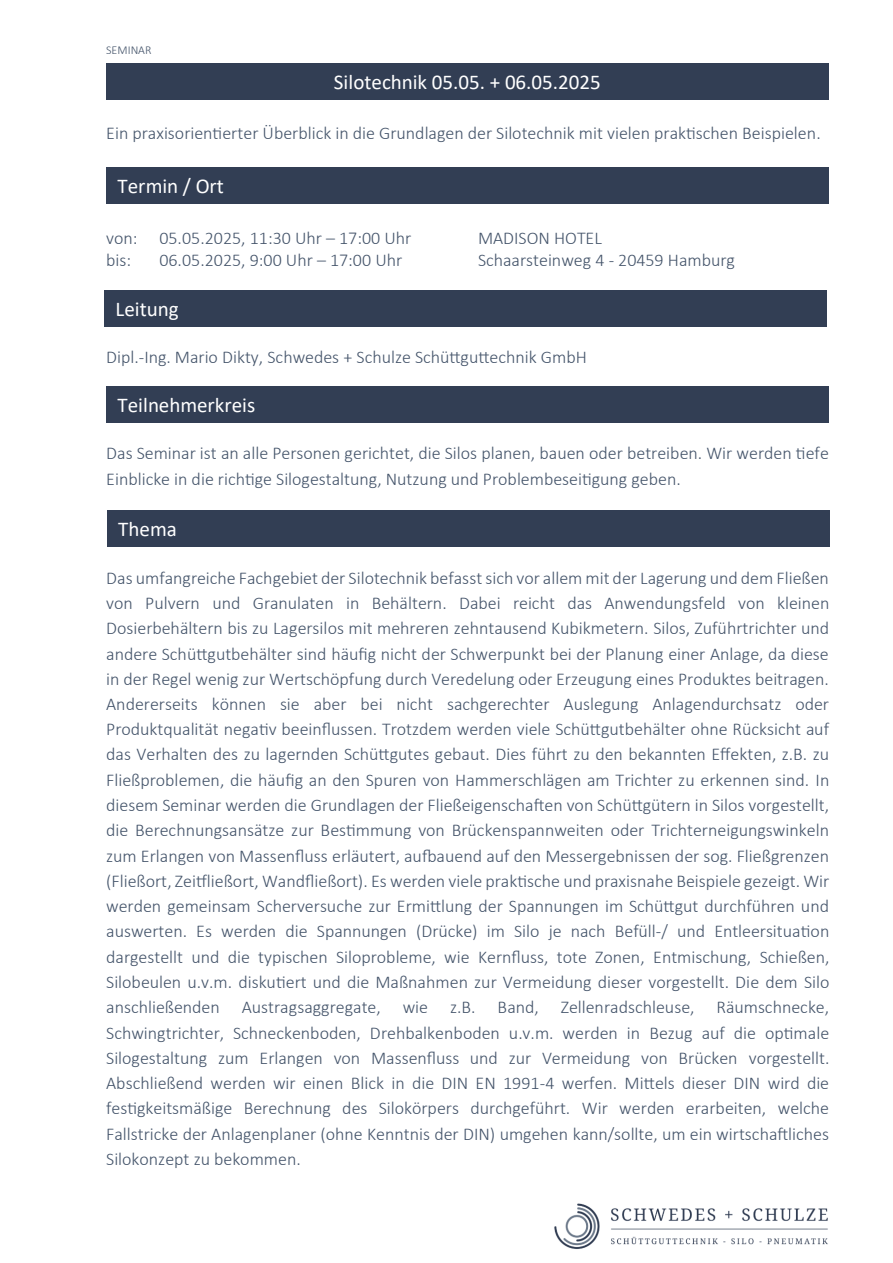
<style>
.page{position:relative;width:893px;height:1263px;background:#fff}
.page>*{position:absolute;margin:0;border:0;box-sizing:border-box;transform-origin:0 0}
.t1{font:21px "Calibri";color:#fff}
.t2{font:300 18px/25.2px "Calibri";color:#44546a}
.t3{font:300 12px "Calibri";color:#44546a}
</style>
<div class="page">
<div style="left:106px;top:64px;width:722px;height:36px;background:#323e54"></div>
<div style="left:106px;top:167px;width:722px;height:36px;background:#323e54"></div>
<div style="left:104px;top:290px;width:722px;height:36px;background:#323e54"></div>
<div style="left:107px;top:510px;width:722px;height:36px;background:#323e54"></div>
<div style="left:106px;top:386px;width:722px;height:36px;background:#323e54"></div>
<img style="left:554px;top:1203px;width:274px;height:46px">
<p class="t3" style="left:106px;top:45px;width:47px">SEMINAR</p>
<p class="t1" style="left:334px;top:74px;width:268px">Silotechnik 05.05. + 06.05.2025</p>
<p class="t2" style="left:106px;top:122px;width:716px">Ein praxisorientierter Überblick in die Grundlagen der Silotechnik mit vielen praktischen Beispielen.</p>
<p class="t1" style="left:118px;top:177px;width:108px">Termin / Ort</p>
<p class="t2" style="left:106px;top:227px;width:307px">von: 05.05.2025, 11:30 Uhr – 17:00 Uhr</p>
<p class="t2" style="left:478px;top:227px;width:125px">MADISON HOTEL</p>
<p class="t2" style="left:106px;top:249px;width:27px">bis:</p>
<p class="t2" style="left:159px;top:249px;width:244px">06.05.2025, 9:00 Uhr – 17:00 Uhr</p>
<p class="t2" style="left:478px;top:249px;width:259px">Schaarsteinweg 4 - 20459 Hamburg</p>
<p class="t1" style="left:116px;top:300px;width:65px">Leitung</p>
<p class="t2" style="left:106px;top:346px;width:482px">Dipl.-Ing. Mario Dikty, Schwedes + Schulze Schüttguttechnik GmbH</p>
<p class="t1" style="left:118px;top:396px;width:139px">Teilnehmerkreis</p>
<p class="t2" style="left:106px;top:442px;width:724px">Das Seminar ist an alle Personen gerichtet, die Silos planen, bauen oder betreiben. Wir werden tiefe<br>Einblicke in die richtige Silogestaltung, Nutzung und Problembeseitigung geben.</p>
<p class="t1" style="left:118px;top:520px;width:60px">Thema</p>
<p class="t2" style="left:106px;top:567px;width:725px;text-align:justify">Das umfangreiche Fachgebiet der Silotechnik befasst sich vor allem mit der Lagerung und dem Fließen von Pulvern und Granulaten in Behältern. Dabei reicht das Anwendungsfeld von kleinen Dosierbehältern bis zu Lagersilos mit mehreren zehntausend Kubikmetern. Silos, Zuführtrichter und andere Schüttgutbehälter sind häufig nicht der Schwerpunkt bei der Planung einer Anlage, da diese in der Regel wenig zur Wertschöpfung durch Veredelung oder Erzeugung eines Produktes beitragen.<br>Andererseits können sie aber bei nicht sachgerechter Auslegung Anlagendurchsatz oder Produktqualität negativ beeinflussen. Trotzdem werden viele Schüttgutbehälter ohne Rücksicht auf das Verhalten des zu lagernden Schüttgutes gebaut. Dies führt zu den bekannten Effekten, z.B. zu Fließproblemen, die häufig an den Spuren von Hammerschlägen am Trichter zu erkennen sind. In diesem Seminar werden die Grundlagen der Fließeigenschaften von Schüttgütern in Silos vorgestellt, die Berechnungsansätze zur Bestimmung von Brückenspannweiten oder Trichterneigungswinkeln zum Erlangen von Massenfluss erläutert, aufbauend auf den Messergebnissen der sog. Fließgrenzen (Fließort, Zeitfließort, Wandfließort). Es werden viele praktische und praxisnahe Beispiele gezeigt. Wir werden gemeinsam Scherversuche zur Ermittlung der Spannungen im Schüttgut durchführen und auswerten. Es werden die Spannungen (Drücke) im Silo je nach Befüll-/ und Entleersituation dargestellt und die typischen Siloprobleme, wie Kernfluss, tote Zonen, Entmischung, Schießen, Silobeulen u.v.m. diskutiert und die Maßnahmen zur Vermeidung dieser vorgestellt. Die dem Silo anschließenden Austragsaggregate, wie z.B. Band, Zellenradschleuse, Räumschnecke, Schwingtrichter, Schneckenboden, Drehbalkenboden u.v.m. werden in Bezug auf die optimale Silogestaltung zum Erlangen von Massenfluss und zur Vermeidung von Brücken vorgestellt.<br>Abschließend werden wir einen Blick in die DIN EN 1991-4 werfen. Mittels dieser DIN wird die festigkeitsmäßige Berechnung des Silokörpers durchgeführt. Wir werden erarbeiten, welche Fallstricke der Anlagenplaner (ohne Kenntnis der DIN) umgehen kann/sollte, um ein wirtschaftliches Silokonzept zu bekommen.</p>
</div>
